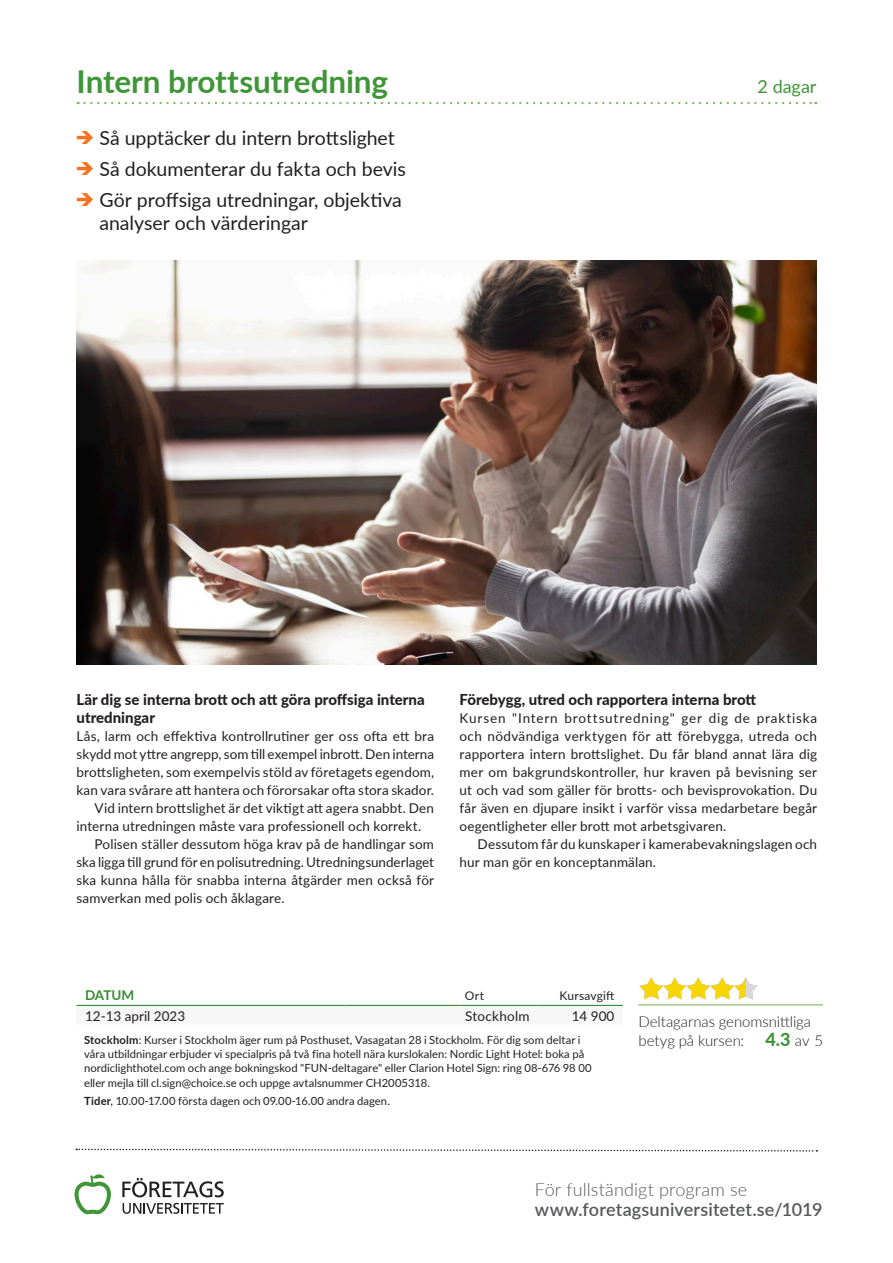
<style>
.page{position:relative;width:893px;height:1263px;background:#fff}
.page>*{position:absolute;margin:0;border:0;box-sizing:border-box;transform-origin:0 0}
.Puff-brodtext-rubrik{font:700 31.5px "Lato";letter-spacing:-.005em;color:#3f9537}
.t1{font:19.5px/22.5px "Lato";letter-spacing:-.005em;color:#231f20}
.www{font:600 18px "Lato";letter-spacing:.005em;color:#57585a}
.www-2{font:300 18px "Lato";letter-spacing:.005em;color:#57585a}
.Puff-brodtext-rubrik-2{font:18px "Lato";letter-spacing:-.005em;color:#3f9537}
.Saljtext-mellanrubri{font:800 15px/18px "Lato";color:#231f20}
.betyg{font:300 15px/19.5px "Lato";letter-spacing:-.005em;color:#231f20}
.Saljtext-brodtext{font:13.5px/18px "Lato";letter-spacing:.01em;color:#231f20;text-align:justify}
.Tabell-datum{font:13.5px "Lato";color:#231f20}
.Tabell-ort{font:13.5px "Lato";letter-spacing:.02em;color:#231f20}
.Tabellhuvud-datum{font:700 13.5px "Lato";letter-spacing:-.015em;color:#388c33}
.Tabell-avgift{font:13.5px "Lato";color:#231f20}
.Tabellhuvud-avgift{font:12px "Lato";letter-spacing:.01em;color:#231f20}
.Tabellhuvud-ort{font:12px "Lato";color:#231f20}
.Tabellfot-brodtext{font:11.25px/14.2px "Lato";color:#231f20}
.s1{font-weight:700}
.s2{font-weight:800;font-size:18px;color:#3f9537}
</style>
<div class="page">
<svg style="left:75px;top:1174px;width:36px;height:40px"></svg>
<svg style="left:123px;top:1203px;width:101px;height:11px"></svg>
<svg style="left:122px;top:1178px;width:102px;height:19px"></svg>
<img style="left:77px;top:260px;width:739px;height:404px">
<svg style="left:78px;top:102px;width:738px;height:2px"></svg>
<svg style="left:76px;top:1148px;width:741px;height:4px"></svg>
<hr style="left:638px;top:1004px;width:185px;height:1px;background:#7cb561">
<img style="left:639px;top:977px;width:118px;height:23px">
<hr style="left:77px;top:1005px;width:269px;height:1px;background:#388c33">
<hr style="left:346px;top:1005px;width:115px;height:1px;background:#388c33">
<hr style="left:461px;top:1005px;width:76px;height:1px;background:#388c33">
<hr style="left:537px;top:1005px;width:86px;height:1px;background:#388c33">
<p class="Puff-brodtext-rubrik" style="left:77px;top:59px;width:313px">Intern brottsutredning</p>
<p class="Puff-brodtext-rubrik-2" style="left:758px;top:74px;width:60px">2 dagar</p>
<p class="t1" style="left:99px;top:126px;width:297px">Så upptäcker du intern brottslighet</p>
<p class="t1" style="left:99px;top:157px;width:308px">Så dokumenterar du fakta och bevis</p>
<p class="t1" style="left:99px;top:188px;width:304px">Gör proffsiga utredningar, objektiva analyser och värderingar</p>
<p class="Saljtext-mellanrubri" style="left:77px;top:689px;width:350px">Lär dig se interna brott och att göra proffsiga interna utredningar</p>
<p class="Saljtext-brodtext" style="left:77px;top:726px;width:359px">Lås, larm och effektiva kontrollrutiner ger oss ofta ett bra skydd mot yttre angrepp, som till exempel inbrott. Den interna brottsligheten, som exempelvis stöld av företagets egendom, kan vara svårare att hantera och förorsakar ofta stora skador.</p>
<p class="Saljtext-brodtext" style="left:77px;top:798px;width:359px;text-indent:18px">Vid intern brottslighet är det viktigt att agera snabbt. Den interna utredningen måste vara professionell och korrekt.</p>
<p class="Saljtext-brodtext" style="left:77px;top:834px;width:359px;text-indent:18px">Polisen ställer dessutom höga krav på de handlingar som ska ligga till grund för en polisutredning. Utredningsunderlaget ska kunna hålla för snabba interna åtgärder men också för samverkan med polis och åklagare.</p>
<p class="Saljtext-mellanrubri" style="left:460px;top:689px;width:298px">Förebygg, utred och rapportera interna brott</p>
<p class="Saljtext-brodtext" style="left:460px;top:708px;width:359px">Kursen "Intern brottsutredning" ger dig de praktiska och nödvändiga verktygen för att förebygga, utreda och rapportera intern brottslighet. Du får bland annat lära dig mer om bakgrundskontroller, hur kraven på bevisning ser ut och vad som gäller för brotts- och bevisprovokation. Du får även en djupare insikt i varför vissa medarbetare begår oegentligheter eller brott mot arbetsgivaren.</p>
<p class="Saljtext-brodtext" style="left:460px;top:834px;width:359px;text-indent:18px">Dessutom får du kunskaper i kamerabevakningslagen och hur man gör en konceptanmälan.</p>
<p class="Tabellhuvud-datum" style="left:85px;top:985px;width:51px">DATUM</p>
<p class="Tabellhuvud-ort" style="left:465px;top:987px;width:21px">Ort</p>
<p class="Tabellhuvud-avgift" style="left:560px;top:987px;width:56px">Kursavgift</p>
<p class="Tabell-datum" style="left:85px;top:1006px;width:102px">12‑13 april 2023</p>
<p class="Tabell-ort" style="left:465px;top:1006px;width:66px">Stockholm</p>
<p class="Tabell-avgift" style="left:572px;top:1006px;width:44px">14 900</p>
<p class="Tabellfot-brodtext" style="left:84px;top:1032px;width:509px"><span class="s1">Stockholm</span>: Kurser i Stockholm äger rum på Posthuset, Vasagatan 28 i Stockholm. För dig som deltar i våra utbildningar erbjuder vi specialpris på två fina hotell nära kurslokalen: Nordic Light Hotel: boka på nordiclighthotel.com och ange bokningskod "FUN-deltagare" eller Clarion Hotel Sign: ring 08-676 98 00 eller mejla till cl.sign@choice.se och uppge avtalsnummer CH2005318.</p>
<p class="Tabellfot-brodtext" style="left:84px;top:1093px;width:307px"><span class="s1">Tider</span>, 10.00-17.00 första dagen och 09.00-16.00 andra dagen.</p>
<p class="betyg" style="left:638px;top:1011px;width:186px">Deltagarnas genomsnittliga betyg på kursen: <span class="s2">4.3</span> av 5</p>
<p class="www-2" style="left:535px;top:1177px;width:214px">För fullständigt program se</p>
<p class="www" style="left:535px;top:1196px;width:289px">www.foretagsuniversitetet.se/1019</p>
</div>
